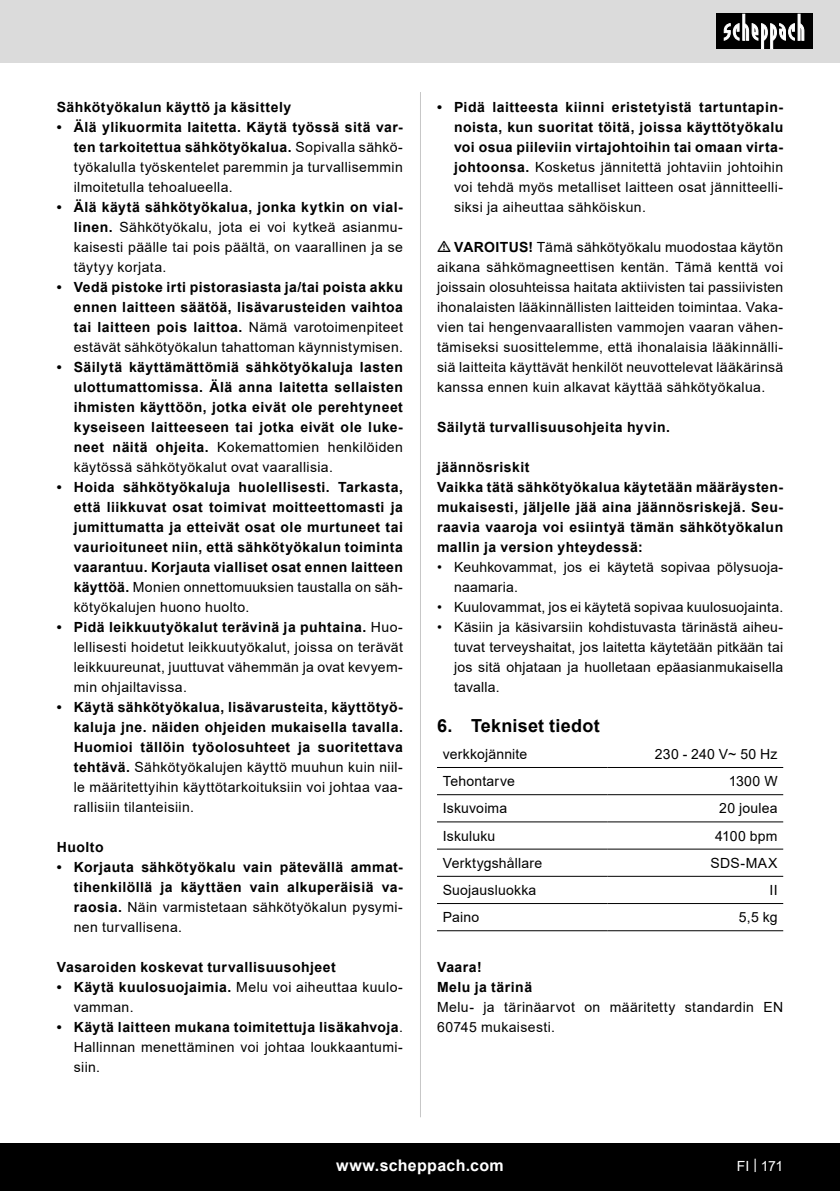
<style>
.page{position:relative;width:840px;height:1191px;background:#fff}
.page>*{position:absolute;margin:0;border:0;box-sizing:border-box;transform-origin:0 0}
.t1{font:700 18px "Arial";letter-spacing:.01em;color:#000}
.t2{font:700 16px "Arial";letter-spacing:.02em;color:#fff}
.t3{font:700 14px/20px "Arial";letter-spacing:.035em;color:#000;text-align:justify}
.Basistext_in_Tabelle{font:14px/20px "Arial";letter-spacing:.025em;color:#000;text-align:justify}
.t4{font:14px "Arial";color:#fff}
.s1{font-weight:700}
.s2{font-weight:400}
</style>
<div class="page">
<div style="left:0;top:0;width:839px;height:63px;background:#dbdbdb"></div>
<div style="left:0;top:1143px;width:839px;height:48px;background:#000"></div>
<div style="left:716px;top:14px;width:96px;height:35px;background:#000"></div>
<svg style="left:723px;top:14px;width:81px;height:35px"></svg>
<hr style="left:420px;top:92px;width:1px;height:1025px;background:#c7c7c7">
<svg style="left:437px;top:795px;width:345px;height:81px"></svg>
<hr style="left:437px;top:767px;width:170px;height:1px;background:#000">
<hr style="left:607px;top:767px;width:175px;height:1px;background:#000">
<hr style="left:437px;top:794px;width:170px;height:1px;background:#000">
<hr style="left:607px;top:794px;width:175px;height:1px;background:#000">
<hr style="left:437px;top:821px;width:170px;height:1px;background:#000">
<hr style="left:607px;top:821px;width:175px;height:1px;background:#000">
<hr style="left:437px;top:848px;width:170px;height:1px;background:#000">
<hr style="left:607px;top:848px;width:175px;height:1px;background:#000">
<hr style="left:437px;top:876px;width:170px;height:1px;background:#000">
<hr style="left:607px;top:876px;width:175px;height:1px;background:#000">
<hr style="left:437px;top:903px;width:170px;height:1px;background:#000">
<hr style="left:607px;top:903px;width:175px;height:1px;background:#000">
<hr style="left:437px;top:930px;width:170px;height:1px;background:#000">
<hr style="left:607px;top:930px;width:175px;height:1px;background:#000">
<p class="t3" style="left:57px;top:97px;width:236px">Sähkötyökalun käyttö ja käsittely</p>
<p class="Basistext_in_Tabelle" style="left:74px;top:117px;width:330px;text-indent:-17px"><span class="s1">• Älä ylikuormita laitetta. Käytä työssä sitä var&shy;ten tarkoitettua sähkötyökalua.</span> Sopivalla sähkö&shy;työkalulla työskentelet paremmin ja turvallisemmin ilmoitetulla tehoalueella.</p>
<p class="Basistext_in_Tabelle" style="left:74px;top:197px;width:330px;text-indent:-17px"><span class="s1">• Älä käytä sähkötyökalua, jonka kytkin on vial&shy;linen.</span> Sähkötyökalu, jota ei voi kytkeä asianmu&shy;kaisesti päälle tai pois päältä, on vaarallinen ja se täytyy korjata.</p>
<p class="t3" style="left:74px;top:277px;width:330px;text-indent:-17px">• Vedä pistoke irti pistorasiasta ja/tai poista akku ennen laitteen säätöä, lisävarusteiden vaihtoa tai laitteen pois laittoa. <span class="s2">Nämä varotoimenpiteet estävät sähkötyökalun tahattoman käynnistymisen.</span></p>
<p class="t3" style="left:74px;top:357px;width:330px;text-indent:-17px">• Säilytä käyttämättömiä sähkötyökaluja lasten ulottumattomissa. Älä anna laitetta sellaisten ihmisten käyttöön, jotka eivät ole perehtyneet kyseiseen laitteeseen tai jotka eivät ole luke&shy;neet näitä ohjeita. <span class="s2">Kokemattomien henkilöiden käytössä sähkötyökalut ovat vaarallisia.</span></p>
<p class="t3" style="left:74px;top:477px;width:330px;text-indent:-17px">• Hoida sähkötyökaluja huolellisesti. Tarkasta, että liikkuvat osat toimivat moitteettomasti ja jumittumatta ja etteivät osat ole murtuneet tai vaurioituneet niin, että sähkötyökalun toiminta vaarantuu. Korjauta vialliset osat ennen laitteen käyttöä. <span class="s2">Monien onnettomuuksien taustalla on säh&shy;kötyökalujen huono huolto.</span></p>
<p class="Basistext_in_Tabelle" style="left:74px;top:617px;width:330px;text-indent:-17px"><span class="s1">• Pidä leikkuutyökalut terävinä ja puhtaina.</span> Huo&shy;lellisesti hoidetut leikkuutyökalut, joissa on terävät leikkuureunat, juuttuvat vähemmän ja ovat kevyem&shy;min ohjailtavissa.</p>
<p class="t3" style="left:74px;top:697px;width:330px;text-indent:-17px">• Käytä sähkötyökalua, lisävarusteita, käyttötyö&shy;kaluja jne. näiden ohjeiden mukaisella tavalla.<br>Huomioi tällöin työolosuhteet ja suoritettava tehtävä. <span class="s2">Sähkötyökalujen käyttö muuhun kuin niil&shy;le määritettyihin käyttötarkoituksiin voi johtaa vaa&shy;rallisiin tilanteisiin.</span></p>
<p class="t3" style="left:57px;top:837px;width:48px">Huolto</p>
<p class="t3" style="left:74px;top:857px;width:330px;text-indent:-17px">• Korjauta sähkötyökalu vain pätevällä ammat&shy;tihenkilöllä ja käyttäen vain alkuperäisiä va&shy;raosia. <span class="s2">Näin varmistetaan sähkötyökalun pysymi&shy;nen turvallisena.</span></p>
<p class="t3" style="left:57px;top:957px;width:280px">Vasaroiden koskevat turvallisuusohjeet</p>
<p class="Basistext_in_Tabelle" style="left:74px;top:977px;width:330px;text-indent:-17px"><span class="s1">• Käytä kuulosuojaimia.</span> Melu voi aiheuttaa kuulo&shy;vamman.</p>
<p class="Basistext_in_Tabelle" style="left:74px;top:1017px;width:330px;text-indent:-17px"><span class="s1">• Käytä laitteen mukana toimitettuja lisäkahvoja</span>.<br>Hallinnan menettäminen voi johtaa loukkaantumi&shy;siin.</p>
<p class="t3" style="left:454px;top:97px;width:330px;text-indent:-17px">• Pidä laitteesta kiinni eristetyistä tartuntapin&shy;noista, kun suoritat töitä, joissa käyttötyökalu voi osua piileviin virtajohtoihin tai omaan virta&shy;johtoonsa. <span class="s2">Kosketus jännitettä johtaviin johtoihin voi tehdä myös metalliset laitteen osat jännitteelli&shy;siksi ja aiheuttaa sähköiskun.</span></p>
<p class="Basistext_in_Tabelle" style="left:437px;top:237px;width:347px;text-indent:17px"><span class="s1">VAROITUS!</span> Tämä sähkötyökalu muodostaa käytön aikana sähkömagneettisen kentän. Tämä kenttä voi joissain olosuhteissa haitata aktiivisten tai passiivisten ihonalaisten lääkinnällisten laitteiden toimintaa. Vaka&shy;vien tai hengenvaarallisten vammojen vaaran vähen&shy;tämiseksi suosittelemme, että ihonalaisia lääkinnälli&shy;siä laitteita käyttävät henkilöt neuvottelevat lääkärinsä kanssa ennen kuin alkavat käyttää sähkötyökalua.</p>
<p class="t3" style="left:437px;top:417px;width:234px">Säilytä turvallisuusohjeita hyvin.</p>
<p class="t3" style="left:437px;top:457px;width:94px">jäännösriskit</p>
<p class="t3" style="left:437px;top:477px;width:347px">Vaikka tätä sähkötyökalua käytetään määräysten&shy;mukaisesti, jäljelle jää aina jäännösriskejä. Seu&shy;raavia vaaroja voi esiintyä tämän sähkötyökalun mallin ja version yhteydessä:</p>
<p class="Basistext_in_Tabelle" style="left:454px;top:557px;width:330px;text-indent:-17px">• Keuhkovammat, jos ei käytetä sopivaa pölysuoja&shy;naamaria.</p>
<p class="Basistext_in_Tabelle" style="left:437px;top:597px;width:347px">• Kuulovammat, jos ei käytetä sopivaa kuulosuojainta.</p>
<p class="Basistext_in_Tabelle" style="left:454px;top:617px;width:330px;text-indent:-17px">• Käsiin ja käsivarsiin kohdistuvasta tärinästä aiheu&shy;tuvat terveyshaitat, jos laitetta käytetään pitkään tai jos sitä ohjataan ja huolletaan epäasianmukaisella tavalla.</p>
<p class="t1" style="left:437px;top:713px;width:164px">6. Tekniset tiedot</p>
<p class="Basistext_in_Tabelle" style="left:442px;top:744px;width:86px">verkkojännite</p>
<p class="Basistext_in_Tabelle" style="left:654px;top:744px;width:124px">230 - 240 V~ 50 Hz</p>
<p class="Basistext_in_Tabelle" style="left:442px;top:771px;width:74px">Tehontarve</p>
<p class="Basistext_in_Tabelle" style="left:728px;top:771px;width:50px">1300 W</p>
<p class="Basistext_in_Tabelle" style="left:442px;top:798px;width:66px">Iskuvoima</p>
<p class="Basistext_in_Tabelle" style="left:718px;top:798px;width:60px">20 joulea</p>
<p class="Basistext_in_Tabelle" style="left:442px;top:825px;width:54px">Iskuluku</p>
<p class="Basistext_in_Tabelle" style="left:714px;top:825px;width:64px">4100 bpm</p>
<p class="Basistext_in_Tabelle" style="left:442px;top:852px;width:101px">Verktygshållare</p>
<p class="Basistext_in_Tabelle" style="left:710px;top:852px;width:69px">SDS-MAX</p>
<p class="Basistext_in_Tabelle" style="left:442px;top:880px;width:95px">Suojausluokka</p>
<p class="Basistext_in_Tabelle" style="left:769px;top:880px;width:9px">II</p>
<p class="Basistext_in_Tabelle" style="left:442px;top:907px;width:38px">Paino</p>
<p class="Basistext_in_Tabelle" style="left:738px;top:907px;width:40px">5,5 kg</p>
<p class="t3" style="left:437px;top:957px;width:46px">Vaara!</p>
<p class="t3" style="left:437px;top:977px;width:96px">Melu ja tärinä</p>
<p class="Basistext_in_Tabelle" style="left:437px;top:997px;width:347px">Melu- ja tärinäarvot on määritetty standardin EN<br>60745 mukaisesti.</p>
<p class="t2" style="left:336px;top:1154px;width:169px">www.scheppach.com</p>
<p class="t4" style="left:736px;top:1156px;width:48px">FI | 171</p>
</div>
